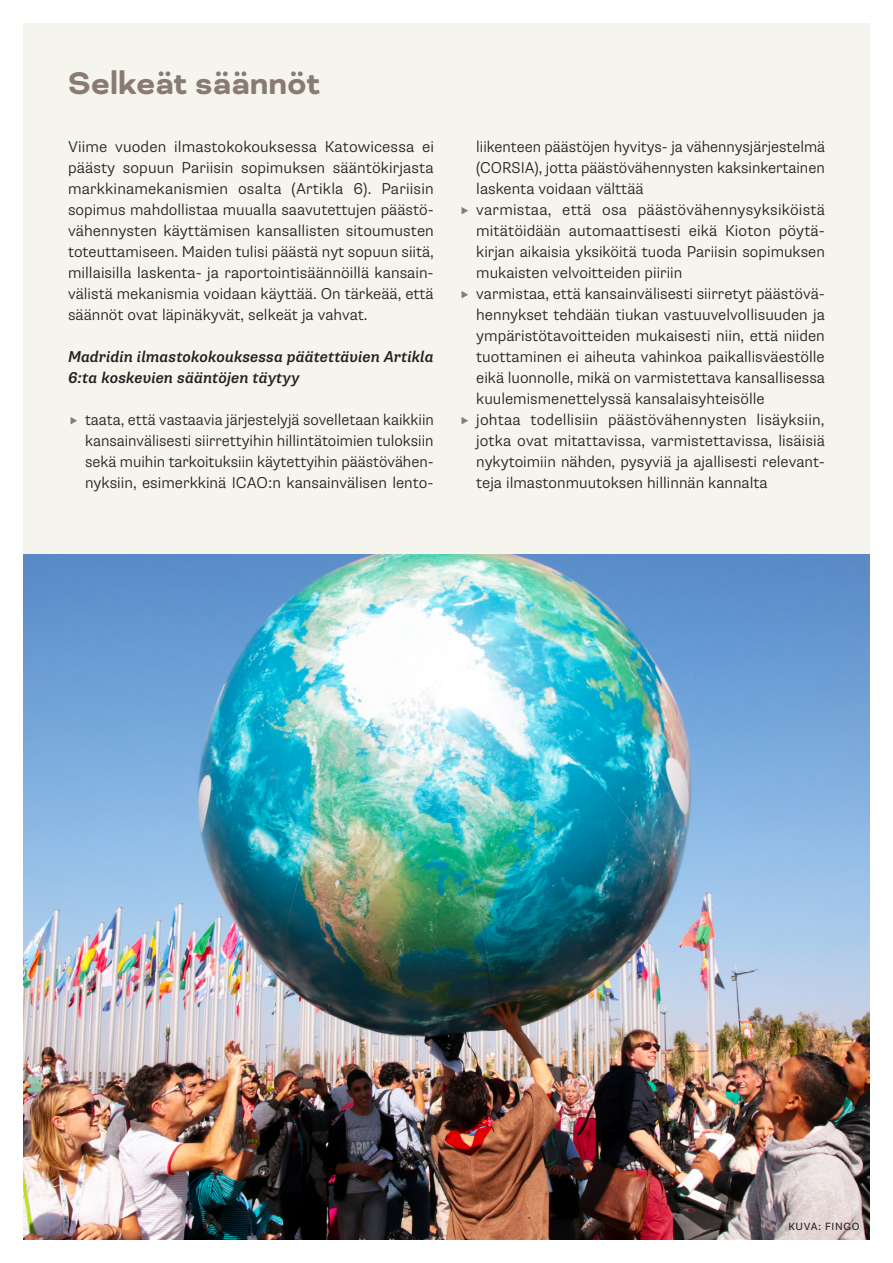
<style>
.page{position:relative;width:893px;height:1263px;background:#fff}
.page>*{position:absolute;margin:0;border:0;box-sizing:border-box;transform-origin:0 0}
.alaotsikko{font:700 36px "Bicyclette";color:#897a73}
.leipis{font:300 15.75px/21px "Supria Sans";color:#231f20;text-align:justify}
.leipis-2{font:italic 500 15.75px/21px "Supria Sans";color:#231f20}
.boksileipis{font:10.5px "Supria Sans";letter-spacing:.065em;color:#231f20}
</style>
<div class="page">
<div style="left:23px;top:23px;width:847px;height:532px;background:#f5f4ed"></div>
<img style="left:23px;top:555px;width:847px;height:685px">
<svg style="left:71px;top:417px;width:6px;height:7px"></svg>
<svg style="left:462px;top:207px;width:6px;height:7px"></svg>
<svg style="left:462px;top:291px;width:6px;height:7px"></svg>
<svg style="left:462px;top:417px;width:6px;height:7px"></svg>
<p class="alaotsikko" style="left:68px;top:62px;width:254px">Selkeät säännöt</p>
<p class="leipis" style="left:68px;top:136px;width:367px">Viime vuoden ilmastokokouksessa Katowicessa ei päästy sopuun Pariisin sopimuksen sääntökirjasta markkinamekanismien osalta (Artikla 6). Pariisin sopimus mahdollistaa muualla saavutettujen päästö&shy;vähennysten käyttämisen kansallisten sitoumusten toteuttamiseen. Maiden tulisi päästä nyt sopuun siitä, millaisilla laskenta- ja raportointisäännöillä kansain&shy;välistä mekanismia voidaan käyttää. On tärkeää, että säännöt ovat läpinäkyvät, selkeät ja vahvat.</p>
<p class="leipis-2" style="left:68px;top:346px;width:367px">Madridin ilmastokokouksessa päätettävien Artikla<br>6:ta koskevien sääntöjen täytyy</p>
<p class="leipis" style="left:85px;top:409px;width:350px">taata, että vastaavia järjestelyjä sovelletaan kaikkiin kansainvälisesti siirrettyihin hillintätoimien tuloksiin sekä muihin tarkoituksiin käytettyihin päästövähen&shy;nyksiin, esimerkkinä ICAO:n kansainvälisen lento-</p>
<p class="leipis" style="left:476px;top:136px;width:350px">liikenteen päästöjen hyvitys- ja vähennysjärjestelmä (CORSIA), jotta päästövähennysten kaksinkertainen laskenta voidaan välttää</p>
<p class="leipis" style="left:476px;top:199px;width:350px">varmistaa, että osa päästövähennysyksiköistä mitätöidään automaattisesti eikä Kioton pöytä&shy;kirjan aikaisia yksiköitä tuoda Pariisin sopimuksen mukaisten velvoitteiden piiriin</p>
<p class="leipis" style="left:476px;top:283px;width:350px">varmistaa, että kansainvälisesti siirretyt päästövä&shy;hennykset tehdään tiukan vastuuvelvollisuuden ja ympäristötavoitteiden mukaisesti niin, että niiden tuottaminen ei aiheuta vahinkoa paikallisväestölle eikä luonnolle, mikä on varmistettava kansallisessa kuulemismenettelyssä kansalaisyhteisölle</p>
<p class="leipis" style="left:476px;top:409px;width:350px">johtaa todellisiin päästövähennysten lisäyksiin, jotka ovat mitattavissa, varmistettavissa, lisäisiä nykytoimiin nähden, pysyviä ja ajallisesti relevant&shy;teja ilmastonmuutoksen hillinnän kannalta</p>
<p class="boksileipis" style="left:788px;top:1220px;width:72px">KUVA: FINGO</p>
</div>
